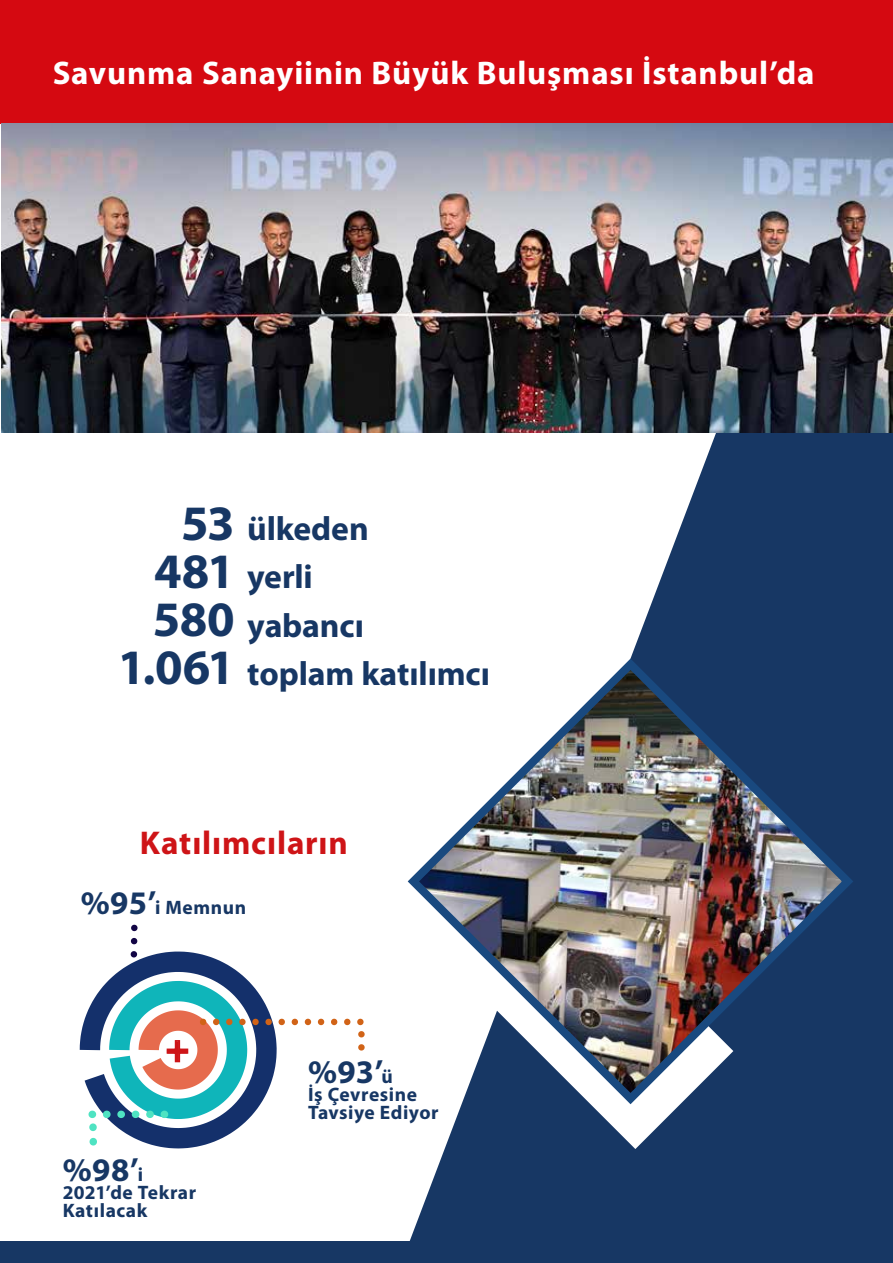
<style>
.page{position:relative;width:893px;height:1263px;background:#fff}
.page>*{position:absolute;margin:0;border:0;box-sizing:border-box;transform-origin:0 0}
.t1{font:700 49.65px/48.2px "Myriad Pro";letter-spacing:-.015em;color:#173764;text-align:right}
.t2{font:700 39px "Myriad Pro";color:#ce1417}
.t3{font:700 33.6px/48.2px "Myriad Pro";letter-spacing:-.005em;color:#173764}
.t4{font:700 33px "Myriad Pro";letter-spacing:.025em;color:#ce1417}
.t5{font:700 33px "Myriad Pro";color:#173764}
.t6{font:700 32.85px "Myriad Pro";letter-spacing:.025em;color:#fff}
.t7{font:700 19.5px/18px "Myriad Pro";letter-spacing:.03em;color:#173764}
.s1{font-size:33px}
.s2{font-size:19.5px}
</style>
<div class="page">
<svg style="left:401px;top:432px;width:492px;height:809px;fill:#173764"></svg>
<div style="left:0;top:0;width:893px;height:123px;background:#d50911"></div>
<img style="left:1px;top:124px;width:892px;height:308px">
<div style="left:0;top:1241px;width:893px;height:22px;background:#173764"></div>
<svg style="left:476px;top:1110px;width:257px;height:39px;background:#39557b"></svg>
<img style="left:402px;top:653px;width:457px;height:457px">
<svg style="left:79px;top:940px;width:154px;height:209px"></svg>
<svg style="left:131px;top:925px;width:7px;height:32px"></svg>
<svg style="left:89px;top:968px;width:276px;height:177px"></svg>
<h3 class="t6" style="left:53px;top:52px;width:763px">Savunma Sanayiinin Büyük Buluşması İstanbul’da</h3>
<h1 class="t1" style="left:118px;top:497px;width:118px">53<br>481<br>580<br>1.061</h1>
<h3 class="t3" style="left:247px;top:504px;width:244px">ülkeden<br>yerli<br>yabancı<br>toplam katılımcı</h3>
<h3 class="t4" style="left:140px;top:821px;width:209px">Katılımcıların</h3>
<p class="t7" style="left:81px;top:897px;width:167px"><span class="s1">%95’</span>i Memnun</p>
<h2 class="t2" style="left:166px;top:1023px;width:25px">+</h2>
<h3 class="t5" style="left:63px;top:1148px;width:82px">%98’<span class="s2">i</span></h3>
<p class="t7" style="left:63px;top:1183px;width:135px">2021’de Tekrar<br>Katılacak</p>
<h3 class="t5" style="left:308px;top:1050px;width:86px">%93’<span class="s2">ü</span></h3>
<p class="t7" style="left:308px;top:1085px;width:132px">İş Çevresine<br>Tavsiye Ediyor</p>
</div>
